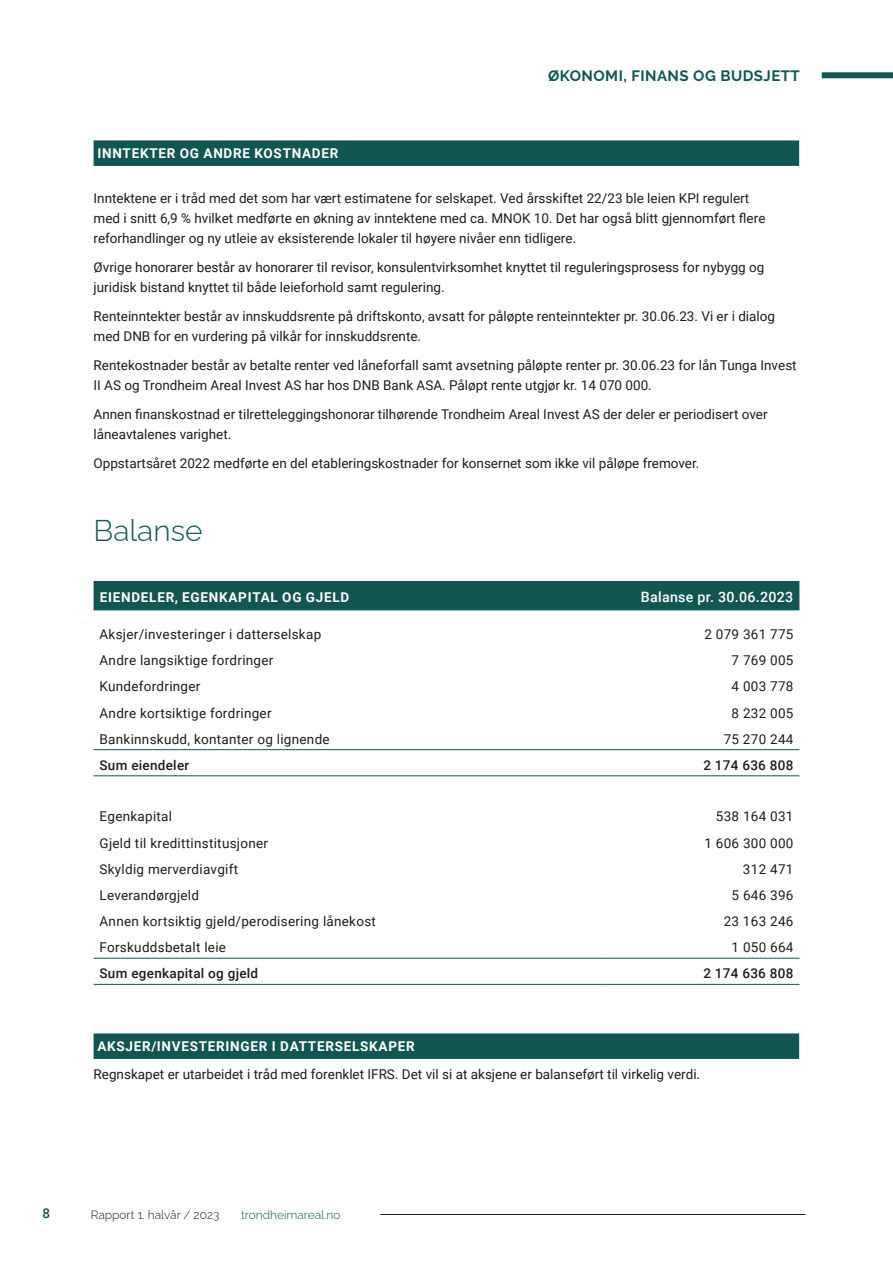
<style>
.page{position:relative;width:893px;height:1263px;background:#fff}
.page>*{position:absolute;margin:0;border:0;box-sizing:border-box;transform-origin:0 0}
.t1{font:100 30px "Raleway";color:#125654}
.t2{font:700 15px "Raleway";letter-spacing:.03em;color:#125654}
.t3{font:500 14.25px "Roboto";letter-spacing:.02em;color:#fff}
.t4{font:13.5px/20.2px "Roboto";color:#1d1d1b}
.t5{font:13.5px "Roboto";letter-spacing:.02em;color:#1d1d1b}
.t6{font:700 13.5px "Roboto";letter-spacing:.055em;color:#fff}
.t7{font:500 13.5px "Roboto";letter-spacing:.02em;color:#1d1d1b}
.t8{font:500 13.5px "Roboto";color:#125654}
.t9{font:100 12px "Raleway";color:#1d1d1b}
.t10{font:100 12px "Raleway";color:#125654}
</style>
<div class="page">
<div style="left:94px;top:140px;width:705px;height:26px;background:#125654"></div>
<div style="left:94px;top:1033px;width:705px;height:26px;background:#125654"></div>
<div style="left:94px;top:581px;width:705px;height:29px;background:#125654"></div>
<hr style="left:94px;top:749px;width:508px;height:1px;background:#125654">
<hr style="left:602px;top:749px;width:197px;height:1px;background:#125654">
<hr style="left:94px;top:775px;width:508px;height:1px;background:#125654">
<hr style="left:602px;top:775px;width:197px;height:1px;background:#125654">
<hr style="left:94px;top:958px;width:508px;height:1px;background:#125654">
<hr style="left:94px;top:984px;width:508px;height:1px;background:#125654">
<hr style="left:602px;top:958px;width:197px;height:1px;background:#125654">
<hr style="left:602px;top:984px;width:197px;height:1px;background:#125654">
<div style="left:100px;top:584px;width:253px;height:26px;background:#125654"></div>
<hr style="left:380px;top:1214px;width:425px;height:1px;background:#1d1d1b">
<div style="left:822px;top:72px;width:71px;height:6px;background:#125654"></div>
<p class="t2" style="left:548px;top:67px;width:253px">ØKONOMI, FINANS OG BUDSJETT</p>
<p class="t6" style="left:97px;top:143px;width:242px">INNTEKTER OG ANDRE KOSTNADER</p>
<p class="t4" style="left:94px;top:187px;width:673px">Inntektene er i tråd med det som har vært estimatene for selskapet. Ved årsskiftet 22/23 ble leien KPI regulert med i snitt 6,9 % hvilket medførte en økning av inntektene med ca. MNOK 10. Det har også blitt gjennomført flere reforhandlinger og ny utleie av eksisterende lokaler til høyere nivåer enn tidligere.</p>
<p class="t4" style="left:94px;top:256px;width:672px">Øvrige honorarer består av honorarer til revisor, konsulentvirksomhet knyttet til reguleringsprosess for nybygg og juridisk bistand knyttet til både leieforhold samt regulering.</p>
<p class="t4" style="left:94px;top:305px;width:683px">Renteinntekter består av innskuddsrente på driftskonto, avsatt for påløpte renteinntekter pr. 30.06.23. Vi er i dialog med DNB for en vurdering på vilkår for innskuddsrente.</p>
<p class="t4" style="left:94px;top:354px;width:705px">Rentekostnader består av betalte renter ved låneforfall samt avsetning påløpte renter pr. 30.06.23 for lån Tunga Invest<br>II AS og Trondheim Areal Invest AS har hos DNB Bank ASA. Påløpt rente utgjør kr. 14 070 000.</p>
<p class="t4" style="left:94px;top:403px;width:676px">Annen finanskostnad er tilretteleggingshonorar tilhørende Trondheim Areal Invest AS der deler er periodisert over låneavtalenes varighet.</p>
<p class="t4" style="left:94px;top:452px;width:607px">Oppstartsåret 2022 medførte en del etableringskostnader for konsernet som ikke vil påløpe fremover.</p>
<h1 class="t1" style="left:94px;top:507px;width:110px">Balanse</h1>
<p class="t6" style="left:100px;top:587px;width:251px">EIENDELER, EGENKAPITAL OG GJELD</p>
<p class="t3" style="left:641px;top:587px;width:154px">Balanse pr. 30.06.2023</p>
<p class="t5" style="left:100px;top:625px;width:223px">Aksjer/investeringer i datterselskap</p>
<p class="t5" style="left:704px;top:625px;width:91px">2 079 361 775</p>
<p class="t5" style="left:100px;top:651px;width:175px">Andre langsiktige fordringer</p>
<p class="t4" style="left:731px;top:650px;width:63px">7 769 005</p>
<p class="t5" style="left:100px;top:677px;width:102px">Kundefordringer</p>
<p class="t4" style="left:731px;top:676px;width:63px">4 003 778</p>
<p class="t5" style="left:100px;top:703px;width:174px">Andre kortsiktige fordringer</p>
<p class="t4" style="left:731px;top:702px;width:63px">8 232 005</p>
<p class="t5" style="left:100px;top:729px;width:232px">Bankinnskudd, kontanter og lignende</p>
<p class="t4" style="left:724px;top:728px;width:71px">75 270 244</p>
<p class="t7" style="left:100px;top:755px;width:91px">Sum eiendeler</p>
<p class="t7" style="left:703px;top:755px;width:92px">2 174 636 808</p>
<p class="t5" style="left:100px;top:807px;width:74px">Egenkapital</p>
<p class="t5" style="left:716px;top:807px;width:79px">538 164 031</p>
<p class="t5" style="left:100px;top:833px;width:170px">Gjeld til kredittinstitusjoner</p>
<p class="t5" style="left:704px;top:833px;width:91px">1 606 300 000</p>
<p class="t5" style="left:100px;top:859px;width:140px">Skyldig merverdiavgift</p>
<p class="t4" style="left:743px;top:858px;width:52px">312 471</p>
<p class="t5" style="left:100px;top:886px;width:101px">Leverandørgjeld</p>
<p class="t4" style="left:731px;top:884px;width:63px">5 646 396</p>
<p class="t5" style="left:100px;top:912px;width:278px">Annen kortsiktig gjeld/perodisering lånekost</p>
<p class="t4" style="left:724px;top:911px;width:71px">23 163 246</p>
<p class="t5" style="left:100px;top:938px;width:128px">Forskuddsbetalt leie</p>
<p class="t4" style="left:731px;top:937px;width:63px">1 050 664</p>
<p class="t7" style="left:100px;top:964px;width:160px">Sum egenkapital og gjeld</p>
<p class="t7" style="left:703px;top:964px;width:92px">2 174 636 808</p>
<p class="t6" style="left:97px;top:1036px;width:319px">AKSJER/INVESTERINGER I DATTERSELSKAPER</p>
<p class="t4" style="left:94px;top:1064px;width:608px">Regnskapet er utarbeidet i tråd med forenklet IFRS. Det vil si at aksjene er balanseført til virkelig verdi.</p>
<p class="t8" style="left:43px;top:1204px;width:9px">8</p>
<p class="t9" style="left:91px;top:1205px;width:130px">Rapport 1. halvår / 2023</p>
<p class="t10" style="left:241px;top:1205px;width:101px">trondheimareal.no</p>
</div>
